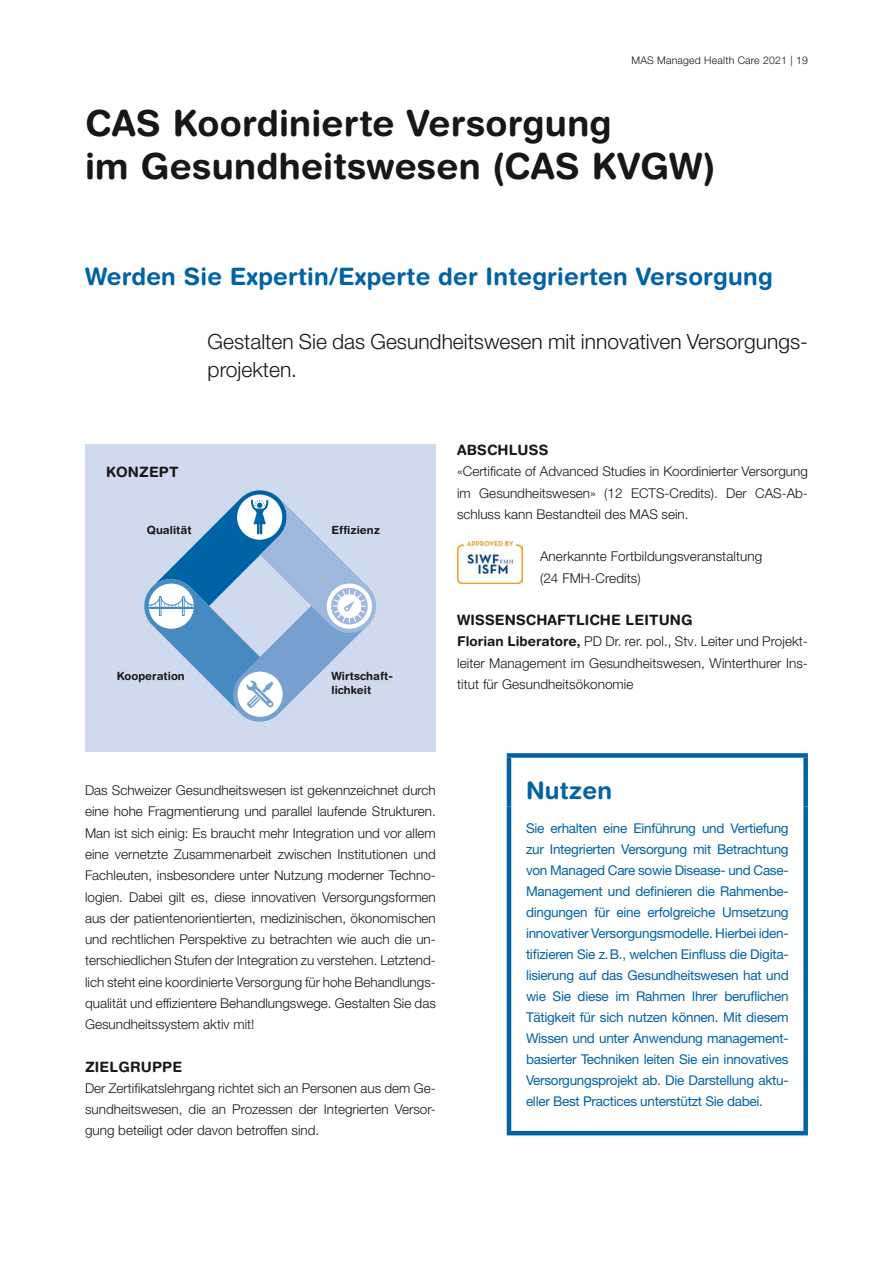
<style>
.page{position:relative;width:893px;height:1263px;background:#fff}
.page>*{position:absolute;margin:0;border:0;box-sizing:border-box;transform-origin:0 0}
.t1{font:700 36px/42.5px "Helvetica Rounded LT Std";letter-spacing:.005em;color:#181716}
.t2{font:700 24px "Helvetica Rounded LT Std";letter-spacing:.01em;color:#0063a6}
.t3{font:300 21px/28.5px "Helvetica Neue LT Pro";color:#181716}
.t4{font:700 14.25px "Helvetica Rounded LT Std";letter-spacing:.01em;color:#181716}
.t5{font:300 13.5px/21.3px "Helvetica Neue LT Pro";color:#181716;text-align:justify}
.t6{font:13.5px/21px "Helvetica Neue LT Pro";letter-spacing:-.02em;color:#0063a6;text-align:justify}
.t7{font:700 11.25px/14.2px "Helvetica Rounded LT Std";letter-spacing:.005em;color:#181716}
.t8{font:300 10.5px "Helvetica Neue LT Pro";letter-spacing:.02em;color:#181716}
.s1{font-family:"Helvetica Rounded LT Std";font-weight:700}
</style>
<div class="page">
<div style="left:85px;top:445px;width:351px;height:307px;background:#cfdaee"></div>
<svg style="left:144px;top:490px;width:232px;height:232px"></svg>
<img style="left:457px;top:541px;width:66px;height:43px">
<div style="left:507px;top:753px;width:301px;height:5px;background:#0063a6"></div>
<hr style="left:507px;top:758px;width:4px;height:48px;background:#0063a6">
<div style="left:803px;top:758px;width:5px;height:48px;background:#0063a6"></div>
<hr style="left:507px;top:806px;width:4px;height:325px;background:#0063a6">
<div style="left:803px;top:806px;width:5px;height:325px;background:#0063a6"></div>
<hr style="left:507px;top:1131px;width:301px;height:4px;background:#0063a6">
<p class="t8" style="left:631px;top:54px;width:178px">MAS Managed Health Care 2021 | 19</p>
<h1 class="t1" style="left:85px;top:101px;width:632px">CAS Koordinierte Versorgung<br>im Gesundheitswesen (CAS KVGW)</h1>
<h2 class="t2" style="left:85px;top:262px;width:689px">Werden Sie Expertin/Experte der Integrierten Versorgung</h2>
<h3 class="t3" style="left:208px;top:327px;width:602px">Gestalten Sie das Gesundheitswesen mit innovativen Versorgungs&shy;projekten.</h3>
<p class="t4" style="left:106px;top:463px;width:74px">KONZEPT</p>
<p class="t7" style="left:147px;top:522px;width:46px">Qualität</p>
<p class="t7" style="left:331px;top:522px;width:50px">Effizienz</p>
<p class="t7" style="left:117px;top:668px;width:70px">Kooperation</p>
<p class="t7" style="left:331px;top:668px;width:63px">Wirtschaft&shy;lichkeit</p>
<p class="t4" style="left:457px;top:441px;width:93px">ABSCHLUSS</p>
<p class="t5" style="left:457px;top:460px;width:352px">«Certificate of Advanced Studies in Koordinierter Versorgung im Gesundheitswesen» (12 ECTS-Credits). Der CAS-Ab&shy;schluss kann Bestandteil des MAS sein.</p>
<p class="t5" style="left:540px;top:546px;width:224px">Anerkannte Fortbildungsveranstaltung (24 FMH-Credits)</p>
<p class="t4" style="left:457px;top:611px;width:237px">WISSENSCHAFTLICHE LEITUNG</p>
<p class="t5" style="left:457px;top:631px;width:352px"><span class="s1">Florian Liberatore,</span> PD Dr. rer. pol., Stv. Leiter und Projekt&shy;leiter Management im Gesundheitswesen, Winterthurer Ins&shy;titut für Gesundheitsökonomie</p>
<p class="t5" style="left:85px;top:779px;width:352px">Das Schweizer Gesundheitswesen ist gekennzeichnet durch eine hohe Fragmentierung und parallel laufende Strukturen.<br>Man ist sich einig: Es braucht mehr Integration und vor allem eine vernetzte Zusammenarbeit zwischen Institutionen und Fachleuten, insbesondere unter Nutzung moderner Techno&shy;logien. Dabei gilt es, diese innovativen Versorgungsformen aus der patientenorientierten, medizinischen, ökonomischen und rechtlichen Perspektive zu betrachten wie auch die un&shy;terschiedlichen Stufen der Integration zu verstehen. Letztend&shy;lich steht eine koordinierte Versorgung für hohe Behandlungs&shy;qualität und effizientere Behandlungswege. Gestalten Sie das Gesundheitssystem aktiv mit!</p>
<p class="t4" style="left:85px;top:1058px;width:99px">ZIELGRUPPE</p>
<p class="t5" style="left:85px;top:1077px;width:352px">Der Zertifikatslehrgang richtet sich an Personen aus dem Ge&shy;sundheitswesen, die an Prozessen der Integrierten Versor&shy;gung beteiligt oder davon betroffen sind.</p>
<h2 class="t2" style="left:526px;top:775px;width:88px">Nutzen</h2>
<p class="t6" style="left:526px;top:817px;width:264px">Sie erhalten eine Einführung und Vertiefung zur Integrierten Versorgung mit Betrachtung von Managed Care sowie Disease- und Case-Management und definieren die Rahmenbe&shy;dingungen für eine erfolgreiche Umsetzung innovativer Versorgungsmodelle. Hierbei iden&shy;tifizieren Sie z.B., welchen Einfluss die Digita&shy;lisierung auf das Gesundheitswesen hat und wie Sie diese im Rahmen Ihrer beruflichen Tätigkeit für sich nutzen können. Mit diesem Wissen und unter Anwendung management&shy;basierter Techniken leiten Sie ein innovatives Versorgungsprojekt ab. Die Darstellung aktu&shy;eller Best Practices unterstützt Sie dabei.</p>
</div>
